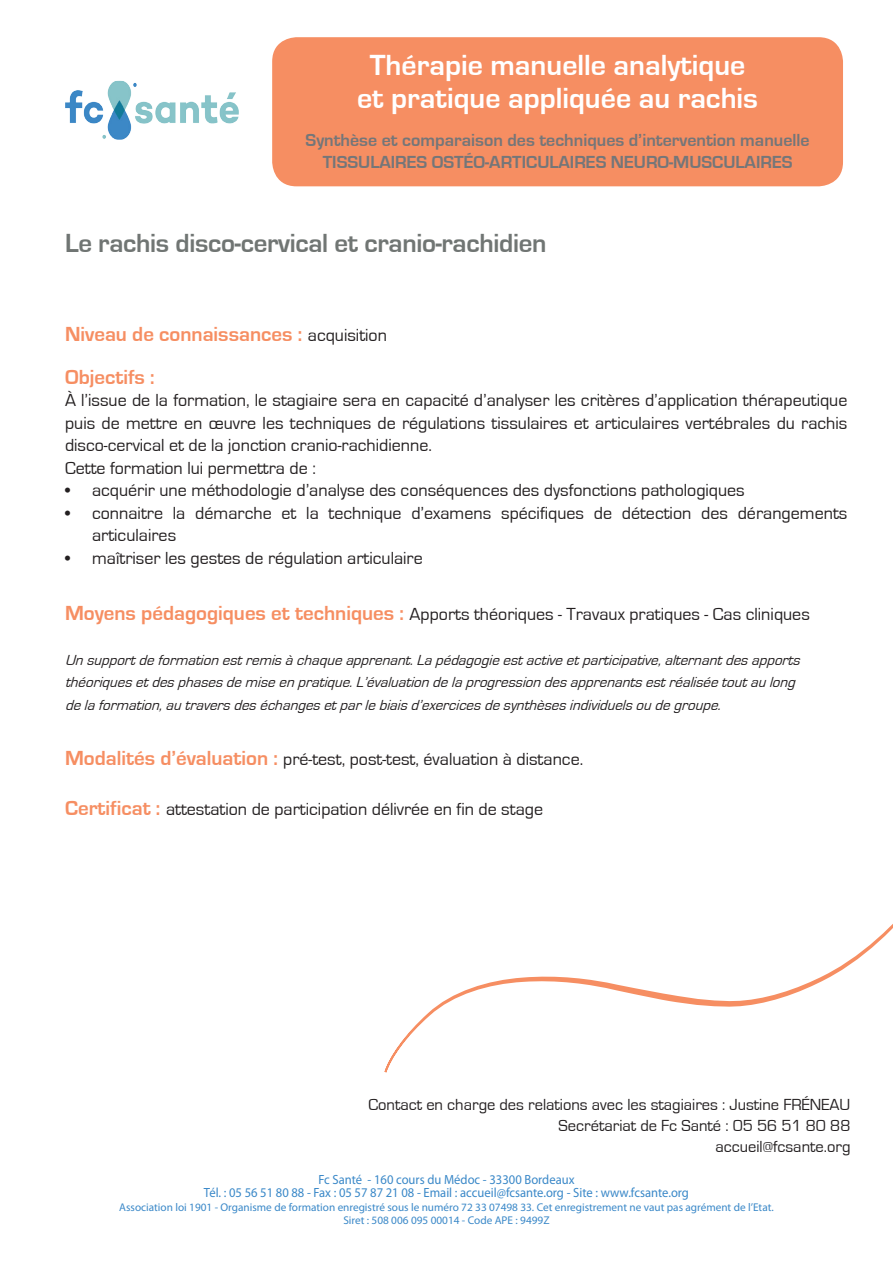
<style>
.page{position:relative;width:893px;height:1263px;background:#fff}
.page>*{position:absolute;margin:0;border:0;box-sizing:border-box;transform-origin:0 0}
.Titre_1_violet{font:700 30px/33px "Eurostile";color:#fff;text-align:center}
.Titre_1_violet-2{font:700 27px "Eurostile";letter-spacing:-.01em;color:#707573}
.Titre_1_violet-3{font:700 21px "Eurostile";color:#f68e62}
.Titre_1_violet-4{font:18px/22.5px "Eurostile";color:#231f20;text-align:justify}
.t1{font:700 18px "Eurostile";color:#747679}
.Titre_1_violet-5{font:16.5px "Eurostile";color:#231f20}
.Titre_1_violet-6{font:italic 15px/22.5px "Eurostile";color:#231f20}
.t2{font:13.35px "Myriad Pro";color:#3a88c8;scale:.95 1}
.t3{font:11.25px "Myriad Pro";color:#3a88c8}
.s1{font-weight:400;font-size:18px;color:#231f20}
.s2{font-weight:700;font-size:21px;color:#f68e62}
</style>
<div class="page">
<svg style="left:384px;top:924px;width:509px;height:149px"></svg>
<img style="left:65px;top:81px;width:174px;height:59px">
<div style="left:273px;top:38px;width:569px;height:147px;background:#f68e62;border-radius:23px"></div>
<div style="left:272px;top:37px;width:571px;height:149px;border:2px solid #f68e62;border-radius:23px"></div>
<p class="Titre_1_violet" style="left:357px;top:49px;width:403px">Thérapie manuelle analytique et pratique appliquée au rachis</p>
<p class="t1" style="left:306px;top:130px;width:505px">Synthèse et comparaison des techniques d’intervention manuelle</p>
<p class="t1" style="left:323px;top:153px;width:471px">TISSULAIRES OSTÉO-ARTICULAIRES NEURO-MUSCULAIRES</p>
<p class="Titre_1_violet-2" style="left:65px;top:228px;width:483px">Le rachis disco-cervical et cranio-rachidien</p>
<p class="Titre_1_violet-3" style="left:65px;top:323px;width:323px">Niveau de connaissances : <span class="s1">acquisition</span></p>
<p class="Titre_1_violet-3" style="left:65px;top:366px;width:91px">Objectifs :</p>
<p class="Titre_1_violet-4" style="left:65px;top:390px;width:784px">À l’issue de la formation, le stagiaire sera en capacité d’analyser les critères d’application thérapeutique puis de mettre en œuvre les techniques de régulations tissulaires et articulaires vertébrales du rachis disco-cervical et de la jonction cranio-rachidienne.</p>
<p class="Titre_1_violet-4" style="left:65px;top:457px;width:252px">Cette formation lui permettra de :</p>
<p class="Titre_1_violet-4" style="left:65px;top:480px;width:681px">• acquérir une méthodologie d’analyse des conséquences des dysfonctions pathologiques</p>
<p class="Titre_1_violet-4" style="left:92px;top:502px;width:757px;text-indent:-27px">• connaitre la démarche et la technique d’examens spécifiques de détection des dérangements articulaires</p>
<p class="Titre_1_violet-4" style="left:65px;top:547px;width:359px">• maîtriser les gestes de régulation articulaire</p>
<p class="Titre_1_violet-4" style="left:65px;top:603px;width:746px"><span class="s2">Moyens pédagogiques et techniques :</span> Apports théoriques - Travaux pratiques - Cas cliniques</p>
<p class="Titre_1_violet-6" style="left:65px;top:649px;width:740px">Unsupportdeformationestremisàchaqueapprenant.Lapédagogieestactiveetparticipative,alternantdesapports théoriquesetdesphasesdemiseenpratique.L’évaluationdelaprogressiondesapprenantsestréaliséetoutaulong delaformation,autraversdeséchangesetparlebiaisd’exercicesdesynthèsesindividuelsoudegroupe.</p>
<p class="Titre_1_violet-4" style="left:65px;top:748px;width:520px"><span class="s2">Modalités d’évaluation :</span> pré-test, post-test, évaluation à distance.</p>
<p class="Titre_1_violet-4" style="left:65px;top:799px;width:479px"><span class="s2">Certificat :</span> attestation de participation délivrée en fin de stage</p>
<p class="Titre_1_violet-5" style="left:368px;top:1096px;width:484px">Contact en charge des relations avec les stagiaires : Justine FRÉNEAU</p>
<p class="Titre_1_violet-5" style="left:559px;top:1117px;width:293px">Secrétariat de Fc Santé : 05 56 51 80 88</p>
<p class="Titre_1_violet-5" style="left:715px;top:1138px;width:137px">accueil@fcsante.org</p>
<p class="t2" style="left:318px;top:1171px;width:271px">Fc Santé - 160 cours du Médoc - 33300 Bordeaux</p>
<p class="t2" style="left:204px;top:1185px;width:512px">Tél. : 05 56 51 80 88 - Fax : 05 57 87 21 08 - Email : accueil@fcsante.org - Site : www.fcsante.org</p>
<p class="t3" style="left:119px;top:1200px;width:656px">Association loi 1901 - Organisme de formation enregistré sous le numéro 72 33 07498 33. Cet enregistrement ne vaut pas agrément de l’Etat.</p>
<p class="t3" style="left:343px;top:1214px;width:208px">Siret : 508 006 095 00014 - Code APE : 9499Z</p>
</div>
